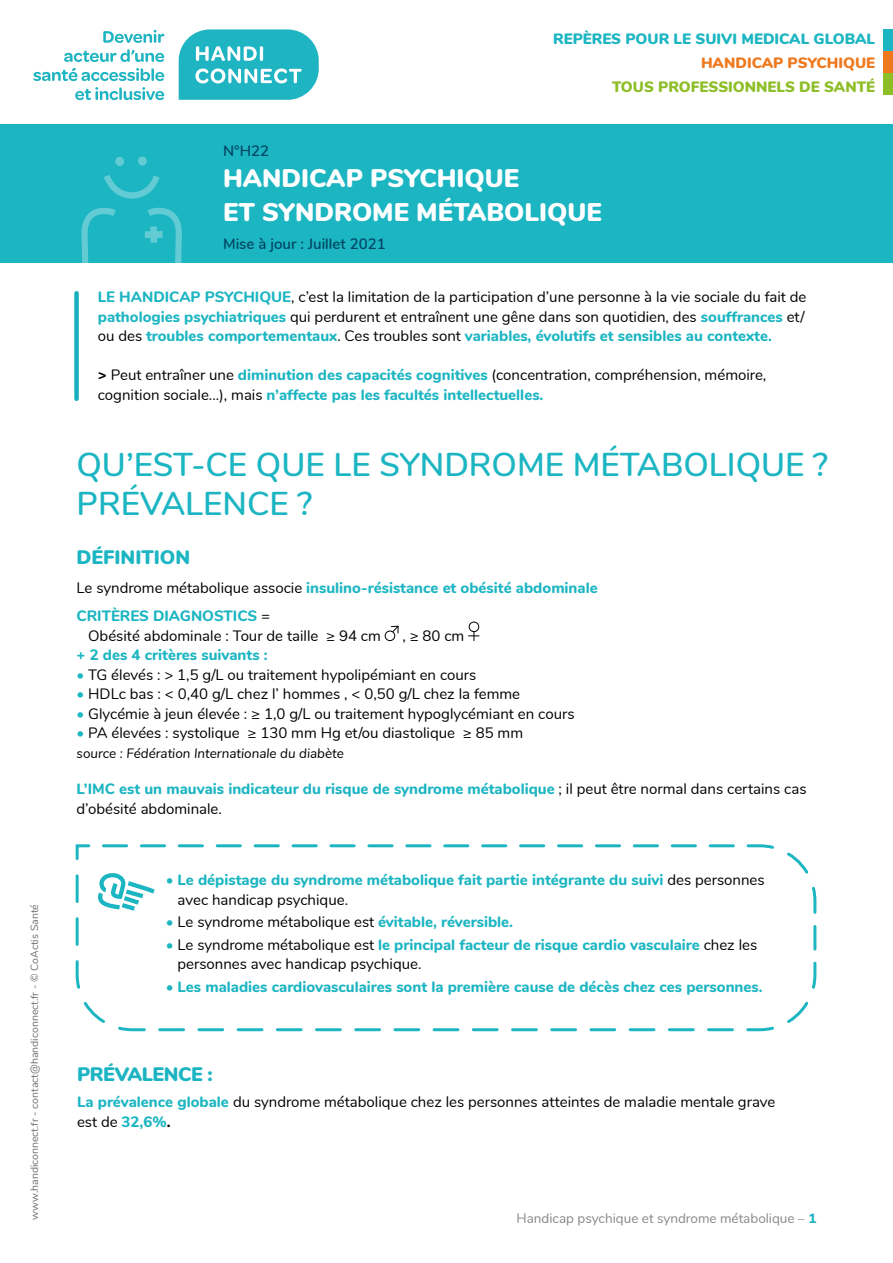
<style>
.page{position:relative;width:893px;height:1263px;background:#fff}
.page>*{position:absolute;margin:0;border:0;box-sizing:border-box;transform-origin:0 0}
.t1{font:600 33px/39px "Nunito";color:#1cb5c2}
.t2{font:900 25.5px/34.5px "Nunito";color:#fff}
.t3{font:900 19.5px "Nunito";letter-spacing:-.02em;color:#1cb4c2}
.t4{font:900 19.5px "Nunito";color:#1cb5c2}
.t5{font:15px/19.5px "Nunito";color:#000}
.t6{font:800 15px/19.5px "Nunito";color:#1cb5c2}
.t7{font:900 15px "Nunito";color:#1cb5c2}
.t8{font:600 15px "Nunito";color:#004562}
.t9{font:900 15px "Nunito";color:#8dbe26}
.t10{font:900 15px "Nunito";color:#ef791e}
.t11{font:13.5px "Nunito";color:#878787}
.t12{font:italic 13.5px "Nunito";color:#000}
.t13{font:10.5px "Nunito";color:#706f6f}
.s1{font-weight:800;color:#1cb5c2}
.s2{font-weight:800}
.s3{font-weight:400;color:#000}
.s4{color:#1cb5c2}
.s5{font-weight:400}
</style>
<div class="page">
<div style="left:0;top:124px;width:893px;height:138px;background:#1cb5c2"></div>
<svg style="left:104px;top:175px;width:56px;height:24px"></svg>
<svg style="left:138px;top:156px;width:9px;height:10px"></svg>
<svg style="left:115px;top:157px;width:9px;height:9px"></svg>
<svg style="left:81px;top:208px;width:35px;height:55px"></svg>
<svg style="left:145px;top:208px;width:37px;height:55px"></svg>
<svg style="left:179px;top:29px;width:140px;height:71px;background:#48c1cd"></svg>
<svg style="left:103px;top:30px;width:61px;height:13px"></svg>
<svg style="left:64px;top:49px;width:100px;height:13px"></svg>
<svg style="left:33px;top:68px;width:131px;height:13px"></svg>
<svg style="left:75px;top:87px;width:89px;height:13px"></svg>
<div style="left:884px;top:29px;width:9px;height:22px;background:#1cb5c2"></div>
<div style="left:884px;top:51px;width:9px;height:22px;background:#ef791e"></div>
<div style="left:884px;top:73px;width:9px;height:22px;background:#8dbe26"></div>
<div style="left:385px;top:631px;width:10px;height:10px;border:1px solid #000;border-radius:50%"></div>
<svg style="left:390px;top:625px;width:9px;height:9px"></svg>
<div style="left:469px;top:622px;width:10px;height:10px;border:1px solid #000;border-radius:50%"></div>
<svg style="left:468px;top:632px;width:11px;height:9px"></svg>
<div style="left:74px;top:293px;width:5px;height:106px;background:#17b0bf"></div>
<svg style="left:75px;top:844px;width:742px;height:188px"></svg>
<svg style="left:98px;top:872px;width:57px;height:39px"></svg>
<p class="t13" style="left:27px;top:1219px;width:317px;rotate:-90deg">www.handiconnect.fr - contact@handiconnect.fr - © CoActis Santé</p>
<p class="t7" style="left:553px;top:28px;width:323px">REPÈRES POUR LE SUIVI MEDICAL GLOBAL</p>
<p class="t10" style="left:701px;top:52px;width:176px">HANDICAP PSYCHIQUE</p>
<p class="t9" style="left:612px;top:76px;width:265px">TOUS PROFESSIONNELS DE SANTÉ</p>
<p class="t8" style="left:223px;top:140px;width:48px">N°H22</p>
<h2 class="t2" style="left:223px;top:159px;width:380px">HANDICAP PSYCHIQUE<br>ET SYNDROME MÉTABOLIQUE</h2>
<p class="t8" style="left:223px;top:233px;width:164px">Mise à jour : Juillet 2021</p>
<p class="t5" style="left:98px;top:286px;width:710px"><span class="s1">LE HANDICAP PSYCHIQUE</span>, c’est la limitation de la participation d’une personne à la vie sociale du fait de <span class="s1">pathologies psychiatriques</span> qui perdurent et entraînent une gêne dans son quotidien, des <span class="s1">souffrances</span> et/ ou des <span class="s1">troubles comportementaux</span>. Ces troubles sont <span class="s1">variables, évolutifs et sensibles au contexte.</span></p>
<p class="t5" style="left:98px;top:364px;width:670px"><span class="s2">&gt;</span> Peut entraîner une <span class="s1">diminution des capacités cognitives</span> (concentration, compréhension, mémoire, cognition sociale...), mais <span class="s1">n’affecte pas les facultés intellectuelles.</span></p>
<h1 class="t1" style="left:77px;top:443px;width:753px">QU’EST-CE QUE LE SYNDROME MÉTABOLIQUE ?<br>PRÉVALENCE ?</h1>
<h3 class="t4" style="left:77px;top:543px;width:115px">DÉFINITION</h3>
<p class="t6" style="left:77px;top:573px;width:523px;line-height:28.5px"><span class="s3">Le syndrome métabolique associe</span> insulino-résistance et obésité abdominale<br>CRITÈRES DIAGNOSTICS <span class="s3">=</span></p>
<p class="t5" style="left:88px;top:625px;width:294px">Obésité abdominale : Tour de taille ≥ 94 cm</p>
<p class="t5" style="left:402px;top:625px;width:64px">, ≥ 80 cm</p>
<p class="t6" style="left:77px;top:645px;width:193px">+ 2 des 4 critères suivants :</p>
<p class="t5" style="left:77px;top:664px;width:401px"><span class="s4">•</span> TG élevés : &gt; 1,5 g/L ou traitement hypolipémiant en cours</p>
<p class="t5" style="left:77px;top:684px;width:445px"><span class="s4">•</span> HDLc bas : &lt; 0,40 g/L chez l’ hommes , &lt; 0,50 g/L chez la femme</p>
<p class="t5" style="left:77px;top:703px;width:499px"><span class="s4">•</span> Glycémie à jeun élevée : ≥ 1,0 g/L ou traitement hypoglycémiant en cours</p>
<p class="t5" style="left:77px;top:723px;width:448px"><span class="s4">•</span> PA élevées : systolique ≥ 130 mm Hg et/ou diastolique ≥ 85 mm</p>
<p class="t12" style="left:77px;top:743px;width:269px">source : Fédération Internationale du diabète</p>
<p class="t6" style="left:77px;top:778px;width:731px">L’IMC est un mauvais indicateur du risque de syndrome métabolique <span class="s3">; il peut être normal dans certains cas d’obésité abdominale.</span></p>
<p class="t6" style="left:178px;top:869px;width:589px;text-indent:-12px"><span class="s5">•</span> Le dépistage du syndrome métabolique fait partie intégrante du suivi <span class="s3">des personnes avec handicap psychique.</span></p>
<p class="t5" style="left:166px;top:911px;width:349px"><span class="s4">•</span> Le syndrome métabolique est <span class="s1">évitable, réversible.</span></p>
<p class="t5" style="left:178px;top:934px;width:581px;text-indent:-12px"><span class="s4">•</span> Le syndrome métabolique est <span class="s1">le principal facteur de risque cardio vasculaire</span> chez les personnes avec handicap psychique.</p>
<p class="t6" style="left:166px;top:976px;width:598px"><span class="s5">•</span> Les maladies cardiovasculaires sont la première cause de décès chez ces personnes.</p>
<h3 class="t3" style="left:77px;top:1059px;width:137px">PRÉVALENCE :</h3>
<p class="t5" style="left:77px;top:1091px;width:700px"><span class="s1">La prévalence globale</span> du syndrome métabolique chez les personnes atteintes de maladie mentale grave est de <span class="s1">32,6%</span><span class="s2">.</span></p>
<p class="t11" style="left:517px;top:1208px;width:301px">Handicap psychique et syndrome métabolique – <span class="s1">1</span></p>
</div>
